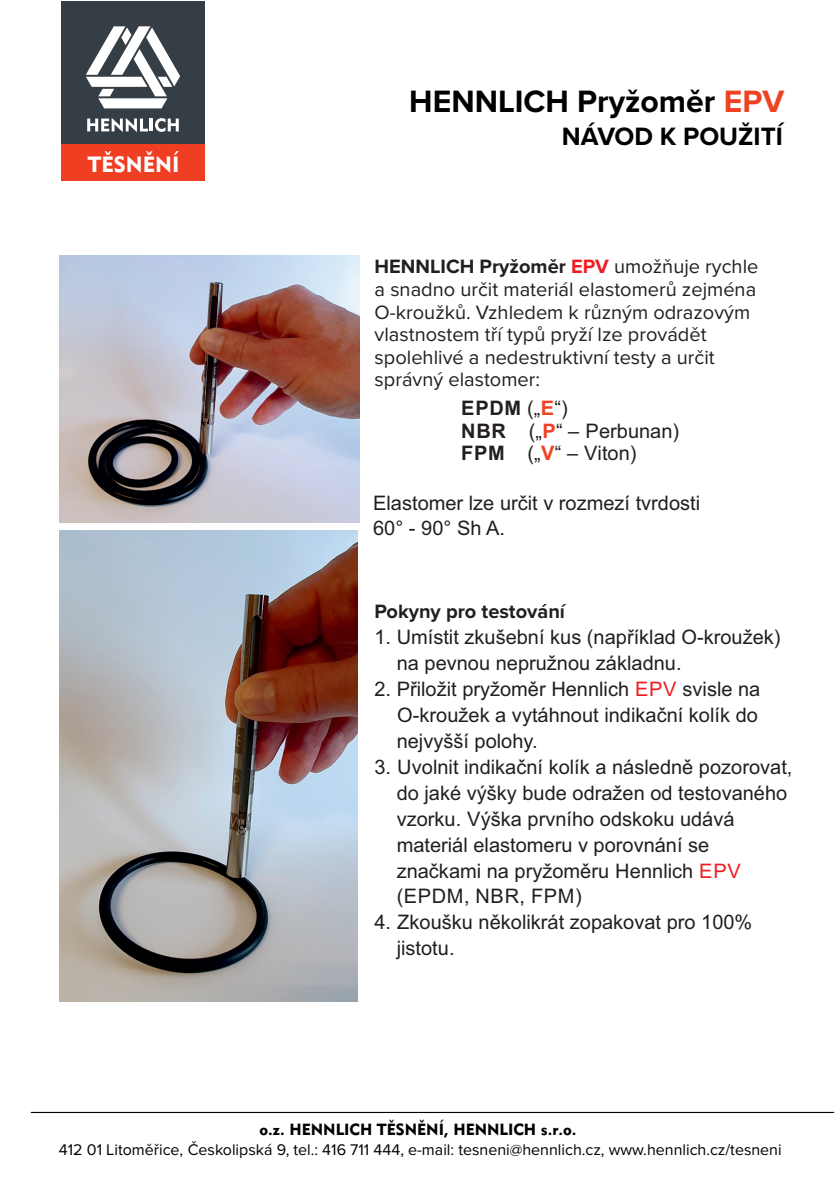
<style>
.page{position:relative;width:840px;height:1191px;background:#fff}
.page>*{position:absolute;margin:0;border:0;box-sizing:border-box;transform-origin:0 0}
.t1{font:700 32px "Proxima Nova";color:#030002}
.t2{font:700 26px "Proxima Nova";color:#030002}
.t3{font:21.8px "Geometric 415 CE Black A";color:#fff}
.t4{font:20px/25.8px "Arial";color:#231f20}
.t5{font:20px/22.6px "Proxima Nova";color:#231f20}
.t6{font:700 20px "Proxima Nova";color:#231f20}
.t7{font:16px "Proxima Nova";color:#030002}
.t8{font:16px "Geometric 415 CE Black A";color:#030002}
.s1{color:#ef4123}
.s2{font-weight:700}
.s3{font-weight:700;color:#ee1d23}
.s4{font-weight:700;color:#ef4123}
.s5{color:#ee1d23}
</style>
<div class="page">
<div style="left:61px;top:1px;width:144px;height:143px;background:#363e45"></div>
<svg style="left:87px;top:118px;width:61px;height:14px"></svg>
<hr style="left:149px;top:119px;width:4px;height:12px;background:#fff">
<svg style="left:155px;top:118px;width:24px;height:14px"></svg>
<svg style="left:86px;top:26px;width:94px;height:82px"></svg>
<div style="left:61px;top:144px;width:144px;height:36px;background:#ef3e22"></div>
<img style="left:60px;top:256px;width:299px;height:266px">
<img style="left:59px;top:531px;width:298px;height:470px">
<hr style="left:31px;top:1112px;width:802px;height:1px;background:#030002">
<p class="t3" style="left:88px;top:155px;width:93px">TÌSNÌNÍ</p>
<h1 class="t1" style="left:409px;top:86px;width:376px">HENNLICH Pryžoměr <span class="s1">EPV</span></h1>
<h2 class="t2" style="left:561px;top:124px;width:222px">NÁVOD K POUŽITÍ</h2>
<p class="t5" style="left:374px;top:256px;width:385px"><span class="s2">HENNLICH Pryžoměr</span> <span class="s3">EPV</span> umožňuje rychle a snadno určit materiál elastomerů zejména O-kroužků. Vzhledem k různým odrazovým vlastnostem tří typů pryží lze provádět spolehlivé a nedestruktivní testy a určit správný elastomer:</p>
<p class="t4" style="left:461px;top:399px;width:219px;line-height:22.4px"><span class="s2">EPDM</span> („<span class="s4">E</span>“)<br><span class="s2">NBR</span> („<span class="s4">P</span>“ – Perbunan)<br><span class="s2">FPM</span> („<span class="s4">V</span>“ – Viton)</p>
<p class="t4" style="left:373px;top:491px;width:328px">Elastomer lze určit v rozmezí tvrdosti<br>60° - 90° Sh A.</p>
<p class="t6" style="left:374px;top:602px;width:192px">Pokyny pro testování</p>
<p class="t4" style="left:396px;top:626px;width:385px;text-indent:-22px">1. Umístit zkušební kus (například O-kroužek) na pevnou nepružnou základnu.</p>
<p class="t4" style="left:396px;top:678px;width:365px;text-indent:-22px">2. Přiložit pryžoměr Hennlich <span class="s5">EPV</span> svisle na<br>O-kroužek a vytáhnout indikační kolík do nejvyšší polohy.</p>
<p class="t4" style="left:396px;top:756px;width:397px;text-indent:-22px">3. Uvolnit indikační kolík a následně pozorovat, do jaké výšky bude odražen od testovaného vzorku. Výška prvního odskoku udává materiál elastomeru v porovnání se značkami na pryžoměru Hennlich <span class="s5">EPV </span>(EPDM, NBR, FPM)</p>
<p class="t4" style="left:396px;top:911px;width:357px;text-indent:-22px">4. Zkoušku několikrát zopakovat pro 100% jistotu.</p>
<p class="t8" style="left:259px;top:1122px;width:318px">o.z. HENNLICH TÌSNÌNÍ, HENNLICH s.r.o.</p>
<p class="t7" style="left:59px;top:1142px;width:723px">412 01 Litoměřice, Českolipská 9, tel.: 416 711 444, e-mail: tesneni@hennlich.cz, www.hennlich.cz/tesneni</p>
</div>
